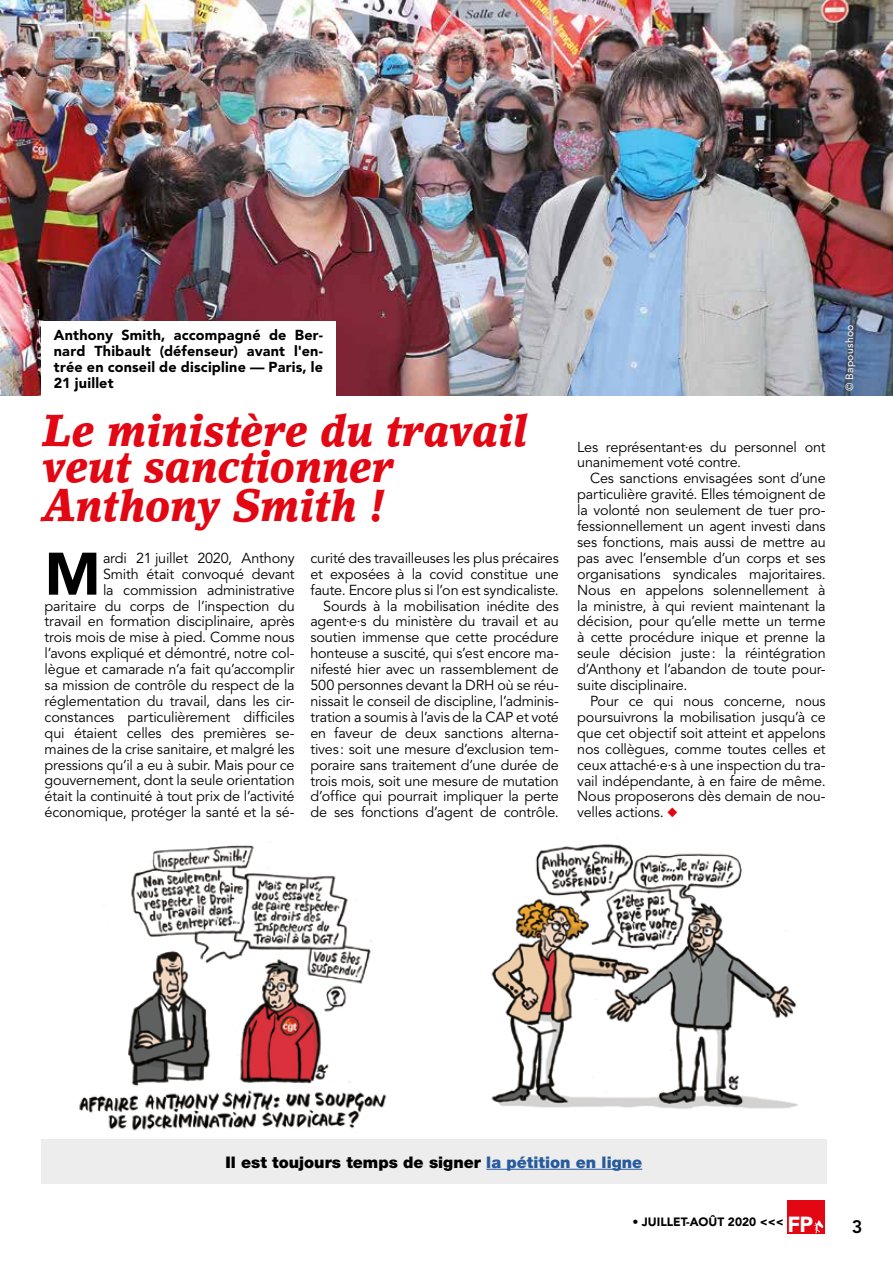
<style>
.page{position:relative;width:893px;height:1263px;background:#fff}
.page>*{position:absolute;margin:0;border:0;box-sizing:border-box;transform-origin:0 0}
.t1{font:900 59.25px "Avenir LT Std";color:#000}
.t2{font:italic 900 44.55px/37.8px "Lino Letter Std";color:#e30613;scale:.91 1}
.t3{font:800 18px "Avenir LT Std";color:#000}
.t4{font:900 16.05px "Helvetica Neue LT Std";color:#000}
.t5{font:14.4px/15.9px "Avenir LT Std";letter-spacing:-.015em;color:#000;text-align:right}
.t6{font:900 14.4px/15.9px "Avenir LT Std";letter-spacing:.015em;color:#000;text-align:justify}
.t7{font:900 12px "Avenir LT Std";color:#000}
.t8{font:10.5px "Avenir LT Std";letter-spacing:.025em;color:#fff}
.s1{color:#e30613}
.s2{color:#275b9b}
.s3{font-size:21.75px;color:#fff}
</style>
<div class="page">
<div style="left:788px;top:1200px;width:37px;height:33px;background:#e30613"></div>
<svg style="left:814px;top:1220px;width:9px;height:13px"></svg>
<img style="left:0;top:0;width:893px;height:395px">
<img style="left:79px;top:845px;width:308px;height:286px">
<img style="left:491px;top:837px;width:307px;height:272px">
<div style="left:41px;top:1140px;width:786px;height:44px;background:#ededed"></div>
<hr style="left:486px;top:1169px;width:156px;height:1px;background:#275b9b">
<div style="left:41px;top:321px;width:295px;height:74px;background:#fff"></div>
<p class="t6" style="left:54px;top:327px;width:271px">Anthony Smith, accompagné de Ber&shy;nard Thibault (défenseur) avant l'en&shy;trée en conseil de discipline — Paris, le 21 juillet</p>
<p class="t8" style="left:843px;top:391px;width:68px;rotate:-90deg">© Bapoushoo</p>
<h2 class="t2" style="left:43px;top:411px;width:535px">Le ministère du travail veut sanctionner<br>Anthony Smith !</h2>
<p class="t5" style="left:45px;top:550px;width:252px">ardi 21 juillet 2020, Anthony<br>Smith était convoqué devant<br>la commission administrative<br>paritaire du corps de l’inspection du travail en formation disciplinaire, après trois mois de mise à pied. Comme nous l’avons expliqué et démontré, notre col&shy;lègue et camarade n’a fait qu’accomplir sa mission de contrôle du respect de la réglementation du travail, dans les cir&shy;constances particulièrement difficiles qui étaient celles des premières se&shy;maines de la crise sanitaire, et malgré les pressions qu’il a eu à subir. Mais pour ce gouvernement, dont la seule orientation était la continuité à tout prix de l’activité économique, protéger la santé et la sé-</p>
<p class="t5" style="left:310px;top:550px;width:250px">curité des travailleuses les plus précaires et exposées à la covid constitue une faute. Encore plus si l’on est syndicaliste.<br>Sourds à la mobilisation inédite des agent·e·s du ministère du travail et au soutien immense que cette procédure honteuse a suscité, qui s’est encore ma&shy;nifesté hier avec un rassemblement de 500 personnes devant la DRH où se réu&shy;nissait le conseil de discipline, l’adminis&shy;tration a soumis à l’avis de la CAP et voté en faveur de deux sanctions alterna&shy;tives: soit une mesure d’exclusion tem&shy;poraire sans traitement d’une durée de trois mois, soit une mesure de mutation d’office qui pourrait impliquer la perte de ses fonctions d’agent de contrôle.</p>
<h1 class="t1" style="left:45px;top:538px;width:57px">M</h1>
<p class="t5" style="left:577px;top:439px;width:250px;text-align:left">Les représentant·es du personnel ont unanimement voté contre.</p>
<p class="t5" style="left:577px;top:471px;width:250px;text-align:justify;text-indent:13px">Ces sanctions envisagées sont d’une particulière gravité. Elles témoignent de la volonté non seulement de tuer pro&shy;fessionnellement un agent investi dans ses fonctions, mais aussi de mettre au pas avec l’ensemble d’un corps et ses organisations syndicales majoritaires.<br>Nous en appelons solennellement à la ministre, à qui revient maintenant la décision, pour qu’elle mette un terme à cette procédure inique et prenne la seule décision juste: la réintégration d’Anthony et l’abandon de toute pour&shy;suite disciplinaire.</p>
<p class="t5" style="left:577px;top:693px;width:250px;text-align:justify;text-indent:13px">Pour ce qui nous concerne, nous poursuivrons la mobilisation jusqu’à ce que cet objectif soit atteint et appelons nos collègues, comme toutes celles et ceux attaché·e·s à une inspection du tra&shy;vail indépendante, à en faire de même.<br>Nous proposerons dès demain de nou&shy;velles actions. <span class="s1">◆</span></p>
<p class="t4" style="left:225px;top:1152px;width:418px">Il est toujours temps de signer <span class="s2">la pétition en ligne</span></p>
<p class="t7" style="left:632px;top:1215px;width:182px">• JUILLET-AOÛT 2020 &lt;&lt;&lt; <span class="s3">FP</span></p>
<p class="t3" style="left:852px;top:1216px;width:12px">3</p>
</div>
